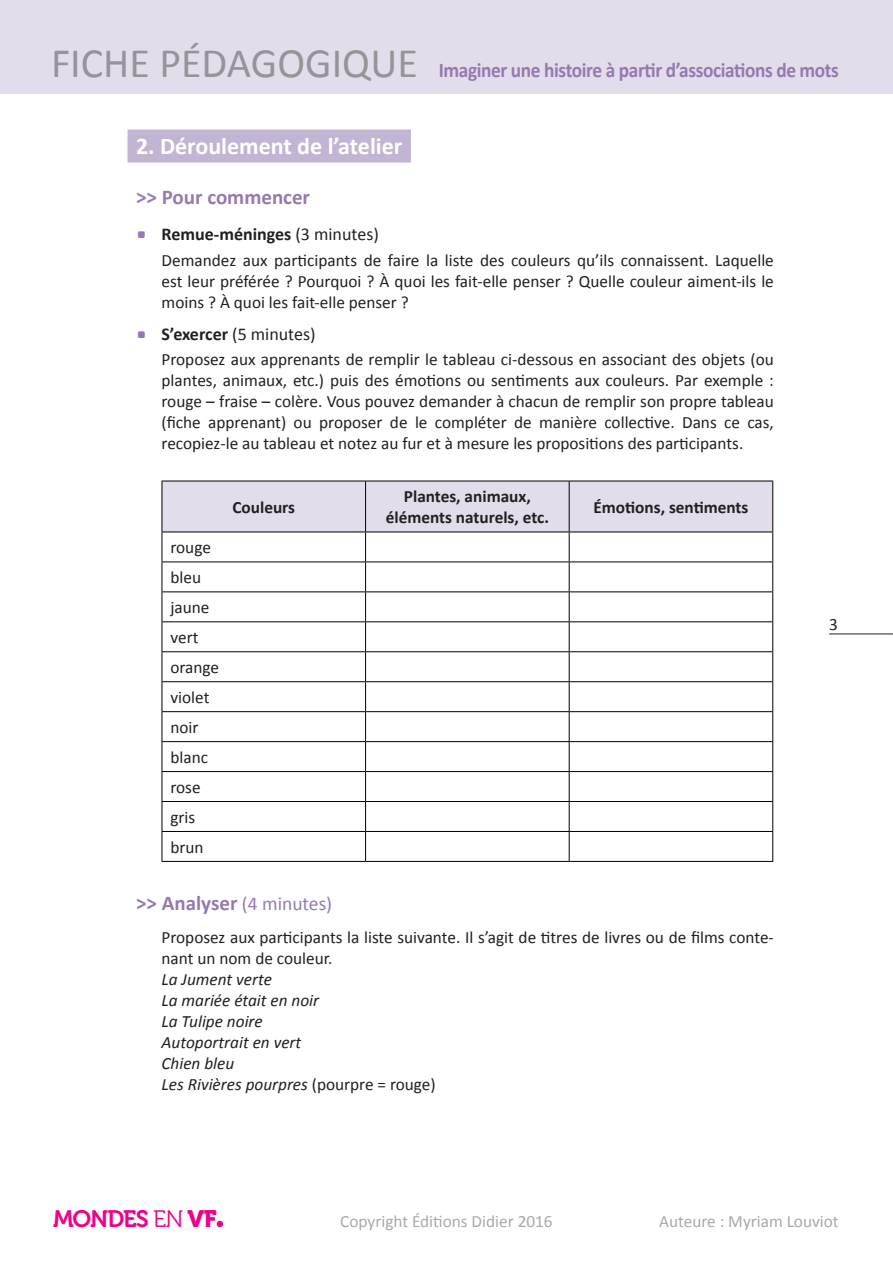
<style>
.page{position:relative;width:893px;height:1263px;background:#fff}
.page>*{position:absolute;margin:0;border:0;box-sizing:border-box;transform-origin:0 0}
.t1{font:700 24px "Calibri";color:#fff}
.t2{font:23.7px "Museo 700";letter-spacing:-.05em;color:#ed028c}
.t3{font:700 21px "Calibri";letter-spacing:-.02em;color:#947ab0;scale:.92 1}
.t4{font:700 21px "Calibri";letter-spacing:-.02em;color:#947ab0}
.t5{font:700 21px "Calibri";color:#947ab0}
.t6{font:700 18px "Calibri";color:#231f20}
.t7{font:18px "Calibri";color:#231f20}
.t8{font:17.25px/30px "Calibri";color:#231f20;text-align:justify}
.t9{font:italic 17.25px/21px "Calibri";color:#231f20}
.t10{font:700 17.25px/21px "Calibri";color:#231f20;text-align:center}
.t11{font:17.25px "Calibri";color:#a8a9ad}
.s1{font-weight:400;font-size:42px;color:#939598}
.s2{font-weight:400}
.s3{font-weight:700}
.s4{font-weight:400;font-size:19.5px}
.s5{font-style:normal}
.s6{font-family:"Museo 300"}
.s7{font-family:"Museo 900"}
</style>
<div class="page">
<hr style="left:829px;top:633px;width:64px;height:1px;background:#231f20">
<div style="left:0;top:0;width:893px;height:94px;background:#e3ddeb"></div>
<svg style="left:217px;top:1221px;width:6px;height:6px"></svg>
<div style="left:128px;top:130px;width:283px;height:33px;background:#c2b4d3"></div>
<svg style="left:162px;top:482px;width:611px;height:379px"></svg>
<hr style="left:162px;top:861px;width:204px;height:1px;background:#000">
<hr style="left:366px;top:861px;width:203px;height:1px;background:#000">
<hr style="left:569px;top:861px;width:204px;height:1px;background:#000">
<hr style="left:162px;top:481px;width:204px;height:1px;background:#000">
<hr style="left:162px;top:481px;width:1px;height:51px;background:#000">
<hr style="left:366px;top:481px;width:203px;height:1px;background:#000">
<hr style="left:365px;top:481px;width:1px;height:51px;background:#000">
<hr style="left:569px;top:481px;width:204px;height:1px;background:#000">
<hr style="left:569px;top:481px;width:1px;height:51px;background:#000">
<hr style="left:772px;top:481px;width:1px;height:51px;background:#000">
<hr style="left:162px;top:532px;width:204px;height:1px;background:#000">
<hr style="left:366px;top:532px;width:203px;height:1px;background:#000">
<hr style="left:569px;top:532px;width:204px;height:1px;background:#000">
<p class="t3" style="left:51px;top:57px;width:858px"><span class="s1">FICHE PÉDAGOGIQUE</span> Imaginer une histoire à partir d’associations de mots</p>
<h1 class="t1" style="left:136px;top:131px;width:268px">2. Déroulement de l’atelier</h1>
<p class="t5" style="left:136px;top:183px;width:176px">&gt;&gt; Pour commencer</p>
<p class="t6" style="left:162px;top:223px;width:219px">Remue-méninges <span class="s2">(3 minutes)</span></p>
<p class="t8" style="left:162px;top:249px;width:614px;line-height:21px">Demandez aux participants de faire la liste des couleurs qu’ils connaissent. Laquelle est leur préférée ? Pourquoi ? À quoi les fait-elle penser ? Quelle couleur aiment-ils le moins ? À quoi les fait-elle penser ?</p>
<p class="t7" style="left:162px;top:323px;width:156px"><span class="s3">S’exercer</span> (5 minutes)</p>
<p class="t8" style="left:162px;top:349px;width:614px;line-height:21px">Proposez aux apprenants de remplir le tableau ci-dessous en associant des objets (ou plantes, animaux, etc.) puis des émotions ou sentiments aux couleurs. Par exemple : rouge – fraise – colère. Vous pouvez demander à chacun de remplir son propre tableau (fiche apprenant) ou proposer de le compléter de manière collective. Dans ce cas, recopiez-le au tableau et notez au fur et à mesure les propositions des participants.</p>
<p class="t8" style="left:170px;top:533px;width:50px;text-align:left">rouge bleu jaune vert orange violet noir blanc rose gris brun</p>
<p class="t10" style="left:232px;top:497px;width:64px">Couleurs</p>
<p class="t10" style="left:386px;top:486px;width:165px">Plantes, animaux, éléments naturels, etc.</p>
<p class="t10" style="left:593px;top:497px;width:157px">Émotions, sentiments</p>
<p class="t4" style="left:136px;top:889px;width:198px">&gt;&gt; Analyser <span class="s4">(4 minutes)</span></p>
<p class="t8" style="left:162px;top:927px;width:614px;line-height:21px">Proposez aux participants la liste suivante. Il s’agit de titres de livres ou de films conte&shy;nant un nom de couleur.</p>
<p class="t9" style="left:162px;top:968px;width:276px">La Jument verte<br>La mariée était en noir<br>La Tulipe noire<br>Autoportrait en vert<br>Chien bleu<br>Les Rivières pourpres <span class="s5">(pourpre = rouge)</span></p>
<p class="t8" style="left:829px;top:609px;width:10px">3</p>
<h2 class="t2" style="left:53px;top:1205px;width:165px">MONDES <span class="s6">EN</span> <span class="s7">VF</span></h2>
<p class="t11" style="left:340px;top:1210px;width:214px">Copyright Éditions Didier 2016</p>
<p class="t11" style="left:659px;top:1210px;width:181px">Auteure : Myriam Louviot</p>
</div>
